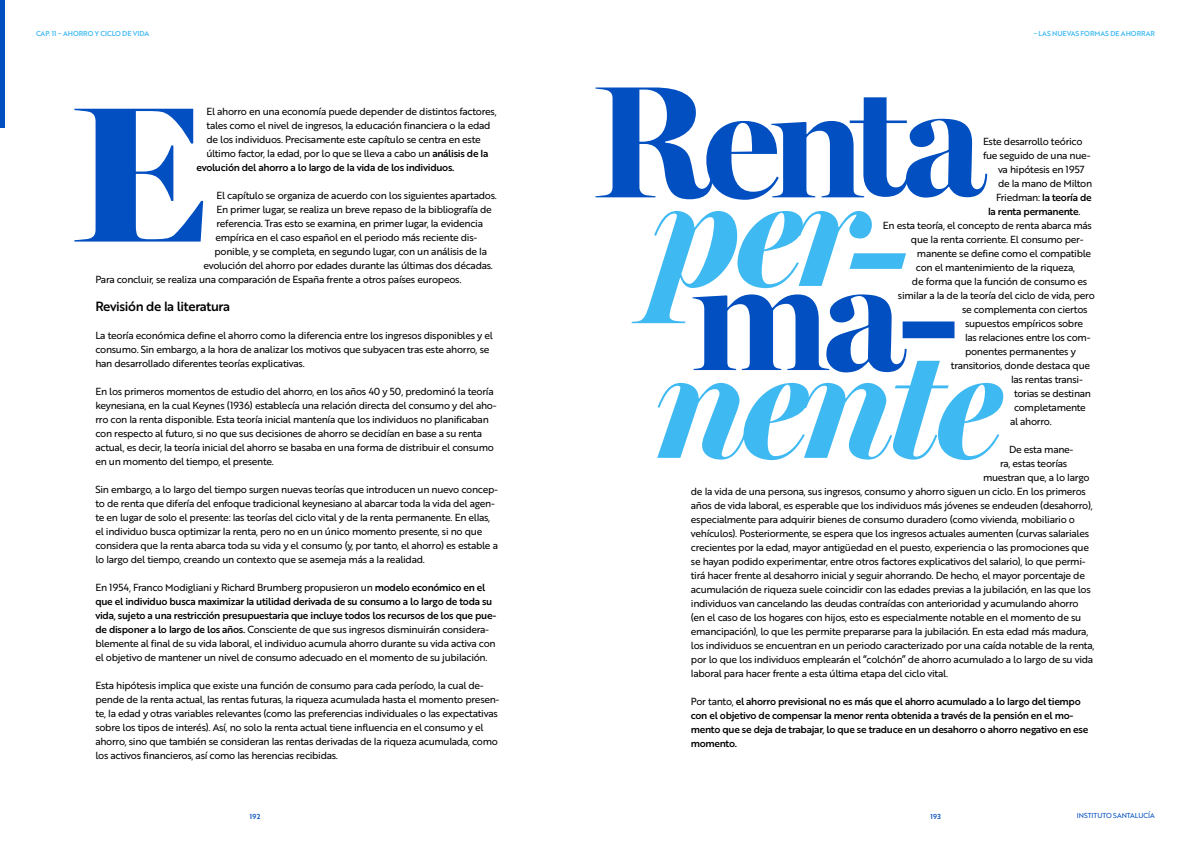
<style>
.page{position:relative;width:1191px;height:842px;background:#fff}
.page>*{position:absolute;margin:0;border:0;box-sizing:border-box;transform-origin:0 0}
.t1{font:13px "Brother 1816 Medium";letter-spacing:-.03em;color:#000}
.t2{font:10px/14px "Brother 1816 Regular";letter-spacing:-.03em;color:#000}
.t3{font:10px/14px "Brother 1816 Medium";letter-spacing:-.03em;color:#000}
.t4{font:7px "Brother 1816 Medium";color:#3fb9f2}
.t5{font:7px "Brother 1816 Regular";color:#014fc1}
.t6{font:7px "Brother 1816 Medium";letter-spacing:.04em;color:#014fc1}
.s1{font-family:"Brother 1816 Medium"}
.s2{font-family:"Brother 1816 Regular"}
</style>
<div class="page">
<svg style="left:74px;top:109px;width:129px;height:133px"></svg>
<svg style="left:595px;top:87px;width:392px;height:113px"></svg>
<svg style="left:631px;top:211px;width:372px;height:249px"></svg>
<div style="left:0;top:0;width:5px;height:128px;background:#014fc1"></div>
<p class="t4" style="left:36px;top:28px;width:115px">CAP. 11 ~ AHORRO Y CICLO DE VIDA</p>
<p class="t2" style="left:206px;top:104px;width:292px">El ahorro en una economía puede depender de distintos factores, tales como el nivel de ingresos, la educación financiera o la edad de los individuos. Precisamente este capítulo se centra en este último factor, la edad, por lo que se lleva a cabo un <span class="s1">análisis de la</span></p>
<p class="t3" style="left:196px;top:160px;width:259px">evolución del ahorro a lo largo de la vida de los individuos.</p>
<p class="t2" style="left:216px;top:188px;width:282px">El capítulo se organiza de acuerdo con los siguientes apartados.</p>
<p class="t2" style="left:216px;top:202px;width:277px">En primer lugar, se realiza un breve repaso de la bibliografía de</p>
<p class="t2" style="left:216px;top:216px;width:268px">referencia. Tras esto se examina, en primer lugar, la evidencia</p>
<p class="t2" style="left:215px;top:230px;width:263px">empírica en el caso español en el periodo más reciente dis-</p>
<p class="t2" style="left:214px;top:244px;width:274px">ponible, y se completa, en segundo lugar, con un análisis de la</p>
<p class="t2" style="left:203px;top:258px;width:291px">evolución del ahorro por edades durante las últimas dos décadas.</p>
<p class="t2" style="left:95px;top:272px;width:367px">Para concluir, se realiza una comparación de España frente a otros países europeos.</p>
<h1 class="t1" style="left:95px;top:297px;width:136px">Revisión de la literatura</h1>
<p class="t2" style="left:95px;top:328px;width:399px">La teoría económica define el ahorro como la diferencia entre los ingresos disponibles y el consumo. Sin embargo, a la hora de analizar los motivos que subyacen tras este ahorro, se han desarrollado diferentes teorías explicativas.</p>
<p class="t2" style="left:95px;top:384px;width:403px">En los primeros momentos de estudio del ahorro, en los años 40 y 50, predominó la teoría keynesiana, en la cual Keynes (1936) establecía una relación directa del consumo y del aho&shy;rro con la renta disponible. Esta teoría inicial mantenía que los individuos no planificaban con respecto al futuro, si no que sus decisiones de ahorro se decidían en base a su renta actual, es decir, la teoría inicial del ahorro se basaba en una forma de distribuir el consumo en un momento del tiempo, el presente.</p>
<p class="t2" style="left:95px;top:482px;width:404px">Sin embargo, a lo largo del tiempo surgen nuevas teorías que introducen un nuevo concep&shy;to de renta que difería del enfoque tradicional keynesiano al abarcar toda la vida del agen&shy;te en lugar de solo el presente: las teorías del ciclo vital y de la renta permanente. En ellas, el individuo busca optimizar la renta, pero no en un único momento presente, si no que considera que la renta abarca toda su vida y el consumo (y, por tanto, el ahorro) es estable a lo largo del tiempo, creando un contexto que se asemeja más a la realidad.</p>
<p class="t2" style="left:95px;top:580px;width:391px">En 1954, Franco Modigliani y Richard Brumberg propusieron un <span class="s1">modelo económico en el</span></p>
<p class="t3" style="left:95px;top:594px;width:402px">que el individuo busca maximizar la utilidad derivada de su consumo a lo largo de toda su vida, sujeto a una restricción presupuestaria que incluye todos los recursos de los que pue-</p>
<p class="t2" style="left:95px;top:622px;width:402px"><span class="s1">de disponer a lo largo de los años.</span> Consciente de que sus ingresos disminuirán considera&shy;blemente al final de su vida laboral, el individuo acumula ahorro durante su vida activa con el objetivo de mantener un nivel de consumo adecuado en el momento de su jubilación.</p>
<p class="t2" style="left:95px;top:678px;width:405px">Esta hipótesis implica que existe una función de consumo para cada período, la cual de&shy;pende de la renta actual, las rentas futuras, la riqueza acumulada hasta el momento presen&shy;te, la edad y otras variables relevantes (como las preferencias individuales o las expectativas sobre los tipos de interés). Así, no solo la renta actual tiene influencia en el consumo y el ahorro, sino que también se consideran las rentas derivadas de la riqueza acumulada, como los activos financieros, así como las herencias recibidas.</p>
<p class="t4" style="left:1033px;top:28px;width:123px">~ LAS NUEVAS FORMAS DE AHORRAR</p>
<p class="t2" style="left:983px;top:134px;width:101px">Este desarrollo teórico</p>
<p class="t2" style="left:983px;top:148px;width:109px">fue seguido de una nue-</p>
<p class="t2" style="left:998px;top:162px;width:88px">va hipótesis en 1957</p>
<p class="t2" style="left:998px;top:176px;width:96px">de la mano de Milton</p>
<p class="t3" style="left:988px;top:190px;width:105px;text-indent:8px"><span class="s2">Friedman:</span> la teoría de la renta permanente<span class="s2">.</span></p>
<p class="t2" style="left:883px;top:218px;width:210px">En esta teoría, el concepto de renta abarca más</p>
<p class="t2" style="left:911px;top:232px;width:174px">que la renta corriente. El consumo per-</p>
<p class="t2" style="left:917px;top:246px;width:176px">manente se define como el compatible</p>
<p class="t2" style="left:916px;top:260px;width:161px">con el mantenimiento de la riqueza,</p>
<p class="t2" style="left:912px;top:274px;width:177px">de forma que la función de consumo es</p>
<p class="t2" style="left:898px;top:288px;width:198px">similar a la de la teoría del ciclo de vida, pero</p>
<p class="t2" style="left:962px;top:302px;width:127px">se complementa con ciertos</p>
<p class="t2" style="left:965px;top:316px;width:120px">supuestos empíricos sobre</p>
<p class="t2" style="left:965px;top:330px;width:127px">las relaciones entre los com-</p>
<p class="t2" style="left:965px;top:344px;width:112px">ponentes permanentes y</p>
<p class="t2" style="left:951px;top:358px;width:141px">transitorios, donde destaca que</p>
<p class="t2" style="left:1011px;top:372px;width:73px">las rentas transi-</p>
<p class="t2" style="left:1014px;top:386px;width:79px">torias se destinan</p>
<p class="t2" style="left:1014px;top:400px;width:73px">completamente</p>
<p class="t2" style="left:1010px;top:414px;width:43px">al ahorro.</p>
<p class="t2" style="left:1009px;top:442px;width:66px">De esta mane-</p>
<p class="t2" style="left:1000px;top:456px;width:69px">ra, estas teorías</p>
<p class="t2" style="left:983px;top:470px;width:108px">muestran que, a lo largo</p>
<p class="t2" style="left:691px;top:484px;width:396px">de la vida de una persona, sus ingresos, consumo y ahorro siguen un ciclo. En los primeros</p>
<p class="t2" style="left:691px;top:498px;width:403px">años de vida laboral, es esperable que los individuos más jóvenes se endeuden (desahorro),</p>
<p class="t2" style="left:691px;top:512px;width:385px">especialmente para adquirir bienes de consumo duradero (como vivienda, mobiliario o</p>
<p class="t2" style="left:691px;top:526px;width:400px">vehículos). Posteriormente, se espera que los ingresos actuales aumenten (curvas salariales</p>
<p class="t2" style="left:691px;top:540px;width:399px">crecientes por la edad, mayor antigüedad en el puesto, experiencia o las promociones que</p>
<p class="t2" style="left:691px;top:554px;width:396px">se hayan podido experimentar, entre otros factores explicativos del salario), lo que permi-</p>
<p class="t2" style="left:691px;top:568px;width:396px">tirá hacer frente al desahorro inicial y seguir ahorrando. De hecho, el mayor porcentaje de</p>
<p class="t2" style="left:691px;top:582px;width:401px">acumulación de riqueza suele coincidir con las edades previas a la jubilación, en las que los</p>
<p class="t2" style="left:691px;top:596px;width:389px">individuos van cancelando las deudas contraídas con anterioridad y acumulando ahorro</p>
<p class="t2" style="left:691px;top:610px;width:392px">(en el caso de los hogares con hijos, esto es especialmente notable en el momento de su</p>
<p class="t2" style="left:691px;top:624px;width:399px">emancipación), lo que les permite prepararse para la jubilación. En esta edad más madura,</p>
<p class="t2" style="left:691px;top:638px;width:405px">los individuos se encuentran en un periodo caracterizado por una caída notable de la renta,</p>
<p class="t2" style="left:691px;top:652px;width:404px">por lo que los individuos emplearán el “colchón” de ahorro acumulado a lo largo de su vida</p>
<p class="t2" style="left:691px;top:666px;width:259px">laboral para hacer frente a esta última etapa del ciclo vital.</p>
<p class="t3" style="left:691px;top:694px;width:399px"><span class="s2">Por tanto,</span> el ahorro previsional no es más que el ahorro acumulado a lo largo del tiempo con el objetivo de compensar la menor renta obtenida a través de la pensión en el mo&shy;mento que se deja de trabajar, lo que se traduce en un desahorro o ahorro negativo en ese momento.</p>
<p class="t6" style="left:250px;top:811px;width:12px">192</p>
<p class="t6" style="left:930px;top:811px;width:12px">193</p>
<p class="t5" style="left:1076px;top:811px;width:80px">INSTITUTO SANTALUCÍA</p>
</div>
